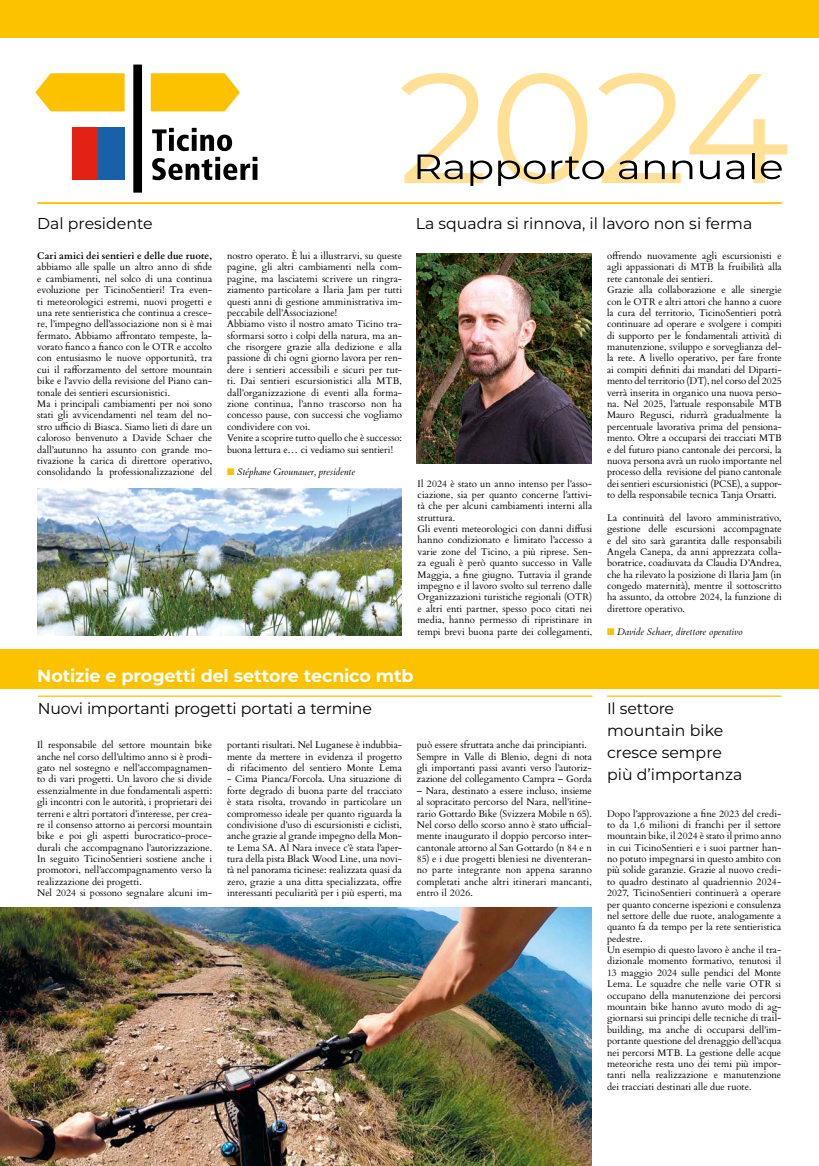
<style>
.page{position:relative;width:819px;height:1166px;background:#fff}
.page>*{position:absolute;margin:0;border:0;box-sizing:border-box;transform-origin:0 0}
.t1{font:155.75px "Montserrat";color:#ffe094}
.t2{font:700 17.5px "Montserrat";letter-spacing:-.01em;color:#fff}
.Titoli_senza_filetto{font:15.75px "Montserrat";color:#000}
.Titoli_con_filetto{font:15.75px "Montserrat";letter-spacing:-.02em;color:#000}
.testo_normale{font:9.62px/11.4px "Cardo";color:#000;text-align:justify}
.testo_normale-2{font:italic 9.62px "Cardo";color:#000}
.s1{font-weight:700}
.s2{color:#fcc200}
</style>
<div class="page">
<img style="left:37px;top:489px;width:364px;height:146px">
<div style="left:0;top:0;width:819px;height:37px;background:#fcc200"></div>
<div style="left:133px;top:65px;width:9px;height:128px;background:#000"></div>
<svg style="left:151px;top:73px;width:89px;height:38px;background:#fcc717"></svg>
<svg style="left:35px;top:73px;width:90px;height:38px;background:#fcc719"></svg>
<div style="left:73px;top:128px;width:26px;height:52px;background:#e42212"></div>
<div style="left:99px;top:128px;width:26px;height:52px;background:#1960ab"></div>
<svg style="left:152px;top:128px;width:80px;height:23px"></svg>
<svg style="left:152px;top:157px;width:105px;height:23px"></svg>
<hr style="left:37px;top:202px;width:744px;height:2px;background:#fcc200">
<svg style="left:417px;top:153px;width:364px;height:33px"></svg>
<img style="left:417px;top:253px;width:174px;height:211px">
<hr style="left:607px;top:695px;width:174px;height:2px;background:#fcc200">
<img style="left:0;top:908px;width:592px;height:258px">
<hr style="left:38px;top:695px;width:554px;height:2px;background:#fcc200">
<div style="left:0;top:649px;width:819px;height:40px;background:#fcc200"></div>
<p class="Titoli_senza_filetto" style="left:37px;top:213px;width:117px">Dal presidente</p>
<p class="testo_normale" style="left:37px;top:250px;width:176px"><span class="s1">Cari amici dei sentieri e delle due ruote, </span>abbiamo alle spalle un altro anno di sfide e cambiamenti, nel solco di una continua evoluzione per TicinoSentieri! Tra even&shy;ti meteorologici estremi, nuovi progetti e una rete sentieristica che continua a cresce&shy;re, l’impegno dell’associazione non si è mai fermato. Abbiamo affrontato tempeste, la&shy;vorato fianco a fianco con le OTR e accolto con entusiasmo le nuove opportunità, tra cui il rafforzamento del settore mountain bike e l’avvio della revisione del Piano can&shy;tonale dei sentieri escursionistici.</p>
<p class="testo_normale" style="left:37px;top:397px;width:176px">Ma i principali cambiamenti per noi sono stati gli avvicendamenti nel team del no&shy;stro ufficio di Biasca. Siamo lieti di dare un caloroso benvenuto a Davide Schaer che dall’autunno ha assunto con grande mo&shy;tivazione la carica di direttore operativo, consolidando la professionalizzazione del</p>
<p class="t1" style="left:398px;top:21px;width:393px">2024</p>
<p class="testo_normale" style="left:227px;top:250px;width:176px">nostro operato. È lui a illustrarvi, su queste pagine, gli altri cambiamenti nella com&shy;pagine, ma lasciatemi scrivere un ringra&shy;ziamento particolare a Ilaria Jam per tutti questi anni di gestione amministrativa im&shy;peccabile dell’Associazione!</p>
<p class="testo_normale" style="left:227px;top:318px;width:176px">Abbiamo visto il nostro amato Ticino tra&shy;sformarsi sotto i colpi della natura, ma an&shy;che risorgere grazie alla dedizione e alla passione di chi ogni giorno lavora per ren&shy;dere i sentieri accessibili e sicuri per tut&shy;ti. Dai sentieri escursionistici alla MTB, dall’organizzazione di eventi alla forma&shy;zione continua, l’anno trascorso non ha concesso pause, con successi che vogliamo condividere con voi.</p>
<p class="testo_normale" style="left:227px;top:432px;width:176px">Venite a scoprire tutto quello che è successo: buona lettura e… ci vediamo sui sentieri!</p>
<p class="testo_normale-2" style="left:227px;top:466px;width:129px"><span class="s2">■</span> Stéphane Grounauer, presidente</p>
<p class="Titoli_senza_filetto" style="left:415px;top:213px;width:338px">La squadra si rinnova, il lavoro non si ferma</p>
<p class="testo_normale" style="left:417px;top:477px;width:176px">Il 2024 è stato un anno intenso per l’asso&shy;ciazione, sia per quanto concerne l’attivi&shy;tà che per alcuni cambiamenti interni alla struttura.</p>
<p class="testo_normale" style="left:417px;top:523px;width:176px">Gli eventi meteorologici con danni diffusi hanno condizionato e limitato l’accesso a varie zone del Ticino, a più riprese. Sen&shy;za eguali è però quanto successo in Valle Maggia, a fine giugno. Tuttavia il grande impegno e il lavoro svolto sul terreno dalle Organizzazioni turistiche regionali (OTR) e altri enti partner, spesso poco citati nei media, hanno permesso di ripristinare in tempi brevi buona parte dei collegamenti,</p>
<p class="testo_normale" style="left:607px;top:250px;width:176px">offrendo nuovamente agli escursionisti e agli appassionati di MTB la fruibilità alla rete cantonale dei sentieri.</p>
<p class="testo_normale" style="left:607px;top:284px;width:176px">Grazie alla collaborazione e alle sinergie con le OTR e altri attori che hanno a cuore la cura del territorio, TicinoSentieri potrà continuare ad operare e svolgere i compiti di supporto per le fondamentali attività di manutenzione, sviluppo e sorveglianza del&shy;la rete. A livello operativo, per fare fronte ai compiti definiti dai mandati del Diparti&shy;mento del territorio (DT), nel corso del 2025 verrà inserita in organico una nuova perso&shy;na. Nel 2025, l’attuale responsabile MTB Mauro Regusci, ridurrà gradualmente la percentuale lavorativa prima del pensiona&shy;mento. Oltre a occuparsi dei tracciati MTB e del futuro piano cantonale dei percorsi, la nuova persona avrà un ruolo importante nel processo della revisione del piano cantonale dei sentieri escursionistici (PCSE), a suppor&shy;to della responsabile tecnica Tanja Orsatti.</p>
<p class="testo_normale" style="left:607px;top:511px;width:176px">La continuità del lavoro amministrativo, gestione delle escursioni accompagnate e del sito sarà garantita dalle responsabili Angela Canepa, da anni apprezzata colla&shy;boratrice, coadiuvata da Claudia D’Andrea, che ha rilevato la posizione di Ilaria Jam (in congedo maternità), mentre il sottoscritto ha assunto, da ottobre 2024, la funzione di direttore operativo.</p>
<p class="testo_normale-2" style="left:607px;top:626px;width:137px"><span class="s2">■</span> Davide Schaer, direttore operativo</p>
<p class="t2" style="left:37px;top:663px;width:378px">Notizie e progetti del settore tecnico mtb</p>
<p class="Titoli_con_filetto" style="left:38px;top:698px;width:335px">Nuovi importanti progetti portati a termine</p>
<p class="testo_normale" style="left:37px;top:739px;width:176px">Il responsabile del settore mountain bike anche nel corso dell’ultimo anno si è prodi&shy;gato nel sostegno e nell’accompagnamen&shy;to di vari progetti. Un lavoro che si divide essenzialmente in due fondamentali aspetti: gli incontri con le autorità, i proprietari dei terreni e altri portatori d’interesse, per crea&shy;re il consenso attorno ai percorsi mountain bike e poi gli aspetti burocratico-proce&shy;durali che accompagnano l’autorizzazione.<br>In seguito TicinoSentieri sostiene anche i promotori, nell’accompagnamento verso la realizzazione dei progetti.</p>
<p class="testo_normale" style="left:37px;top:887px;width:176px">Nel 2024 si possono segnalare alcuni im-</p>
<p class="testo_normale" style="left:227px;top:739px;width:176px">portanti risultati. Nel Luganese è indubbia&shy;mente da mettere in evidenza il progetto di rifacimento del sentiero Monte Lema</p>
<p class="testo_normale" style="left:227px;top:773px;width:176px">- Cima Pianca/Forcola. Una situazione di forte degrado di buona parte del tracciato è stata risolta, trovando in particolare un compromesso ideale per quanto riguarda la condivisione d’uso di escursionisti e ciclisti, anche grazie al grande impegno della Mon&shy;te Lema SA. Al Nara invece c’è stata l’aper&shy;tura della pista Black Wood Line, una novi&shy;tà nel panorama ticinese: realizzata quasi da zero, grazie a una ditta specializzata, offre interessanti peculiarità per i più esperti, ma</p>
<p class="testo_normale" style="left:417px;top:739px;width:171px">può essere sfruttata anche dai principianti.</p>
<p class="testo_normale" style="left:417px;top:750px;width:176px">Sempre in Valle di Blenio, degni di nota gli importanti passi avanti verso l’autoriz&shy;zazione del collegamento Campra – Gorda</p>
<p class="testo_normale" style="left:417px;top:784px;width:176px">– Nara, destinato a essere incluso, insieme al sopracitato percorso del Nara, nell’itine&shy;rario Gottardo Bike (Svizzera Mobile n 65).<br>Nel corso dello scorso anno è stato ufficial&shy;mente inaugurato il doppio percorso inter&shy;cantonale attorno al San Gottardo (n 84 e n</p>
<p class="testo_normale" style="left:417px;top:852px;width:176px">85) e i due progetti bleniesi ne diventeran&shy;no parte integrante non appena saranno completati anche altri itinerari mancanti, entro il 2026.</p>
<p class="Titoli_con_filetto" style="left:607px;top:698px;width:68px">Il settore</p>
<p class="Titoli_senza_filetto" style="left:607px;top:719px;width:118px">mountain bike</p>
<p class="Titoli_senza_filetto" style="left:607px;top:741px;width:116px">cresce sempre</p>
<p class="Titoli_senza_filetto" style="left:607px;top:763px;width:137px">più d’importanza</p>
<p class="testo_normale" style="left:607px;top:807px;width:176px">Dopo l’approvazione a fine 2023 del credi&shy;to da 1,6 milioni di franchi per il settore mountain bike, il 2024 è stato il primo anno in cui TicinoSentieri e i suoi partner han&shy;no potuto impegnarsi in questo ambito con più solide garanzie. Grazie al nuovo credi&shy;to quadro destinato al quadriennio 2024- 2027, TicinoSentieri continuerà a operare per quanto concerne ispezioni e consulenza nel settore delle due ruote, analogamente a quanto fa da tempo per la rete sentieristica pedestre.</p>
<p class="testo_normale" style="left:607px;top:943px;width:176px">Un esempio di questo lavoro è anche il tra&shy;dizionale momento formativo, tenutosi il 13 maggio 2024 sulle pendici del Monte Lema. Le squadre che nelle varie OTR si occupano della manutenzione dei percorsi mountain bike hanno avuto modo di ag&shy;giornarsi sui principi delle tecniche di trail&shy;building, ma anche di occuparsi dell’im&shy;portante questione del drenaggio dell’acqua nei percorsi MTB. La gestione delle acque meteoriche resta uno dei temi più impor&shy;tanti nella realizzazione e manutenzione dei tracciati destinati alle due ruote.</p>
</div>
